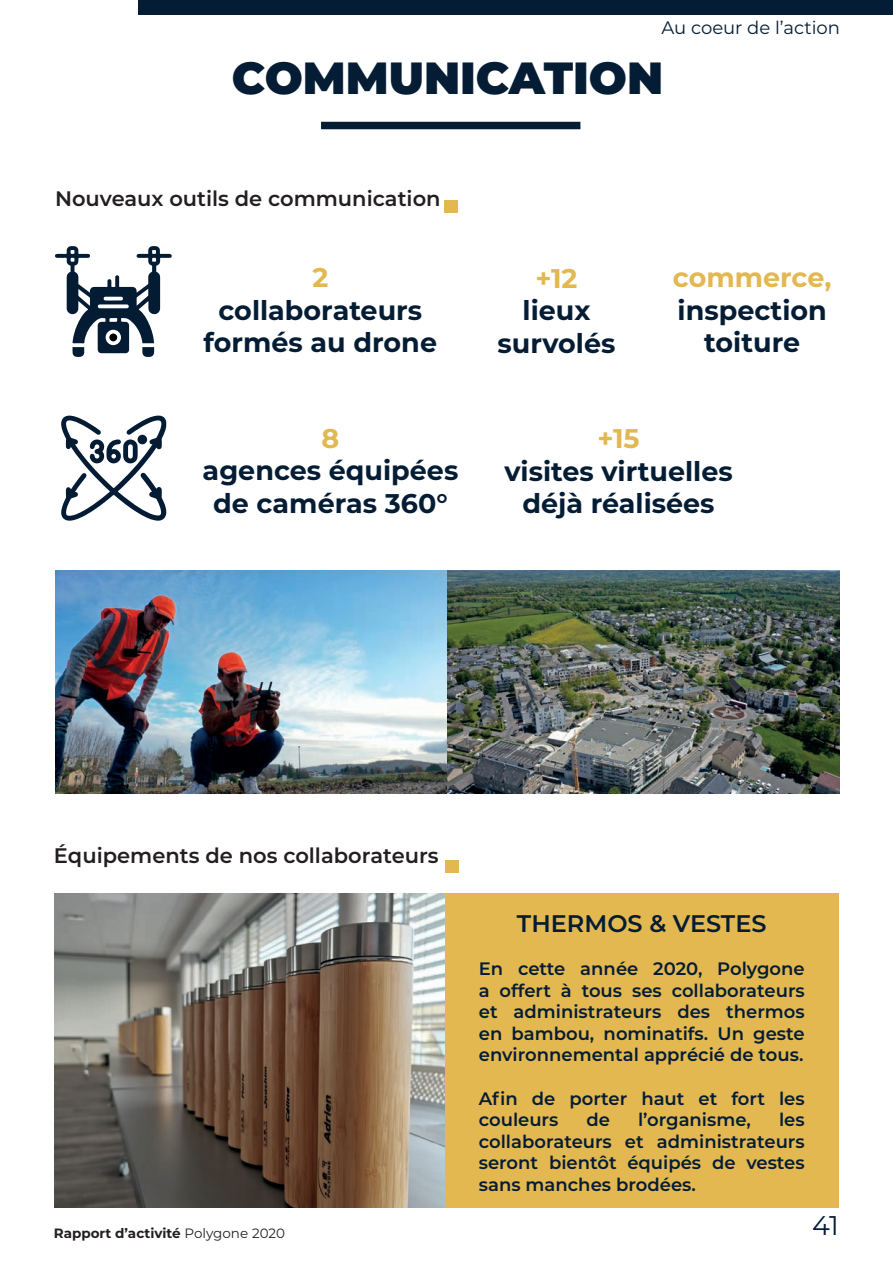
<style>
.page{position:relative;width:893px;height:1263px;background:#fff}
.page>*{position:absolute;margin:0;border:0;box-sizing:border-box;transform-origin:0 0}
.t1{font:900 45px "Montserrat";color:#041c34}
.t2{font:700 27px/32.4px "Montserrat";color:#041c34;text-align:center}
.t3{font:700 27px "Montserrat";color:#e3b851}
.t4{font:27px "Montserrat";color:#041c34}
.t5{font:600 24px "Montserrat";color:#041c34}
.t6{font:600 21px "Montserrat";color:#231f20}
.t7{font:600 18px/21.6px "Montserrat";color:#041c34;text-align:justify}
.t8{font:18px "Montserrat";color:#041c34}
.t9{font:700 13.5px "Montserrat";color:#231f20}
.s1{font-weight:400}
</style>
<div class="page">
<div style="left:138px;top:0;width:755px;height:15px;background:#041c34"></div>
<div style="left:321px;top:122px;width:259px;height:7px;background:#041c34"></div>
<img style="left:55px;top:571px;width:785px;height:222px">
<div style="left:444px;top:893px;width:395px;height:315px;background:#e3b851"></div>
<img style="left:55px;top:893px;width:389px;height:315px">
<svg style="left:55px;top:246px;width:117px;height:111px"></svg>
<div style="left:109px;top:333px;width:8px;height:8px;background:#000001;border-radius:50%"></div>
<svg style="left:61px;top:416px;width:106px;height:105px"></svg>
<div style="left:444px;top:200px;width:13px;height:12px;background:#e3b851"></div>
<div style="left:445px;top:860px;width:13px;height:13px;background:#e3b851"></div>
<p class="t8" style="left:661px;top:16px;width:180px">Au coeur de l’action</p>
<h1 class="t1" style="left:232px;top:44px;width:433px">COMMUNICATION</h1>
<p class="t6" style="left:55px;top:183px;width:387px">Nouveaux outils de communication</p>
<h2 class="t3" style="left:312px;top:258px;width:17px">2</h2>
<h2 class="t2" style="left:204px;top:293px;width:235px">collaborateurs formés au drone</h2>
<h2 class="t3" style="left:322px;top:419px;width:19px">8</h2>
<h2 class="t2" style="left:203px;top:453px;width:257px">agences équipées de caméras 360°</h2>
<h2 class="t3" style="left:535px;top:259px;width:44px">+12</h2>
<h2 class="t2" style="left:498px;top:293px;width:119px">lieux survolés</h2>
<h2 class="t3" style="left:673px;top:258px;width:160px">commerce,</h2>
<h2 class="t2" style="left:678px;top:293px;width:151px">inspection toiture</h2>
<h2 class="t3" style="left:597px;top:419px;width:44px">+15</h2>
<h2 class="t2" style="left:504px;top:453px;width:230px">visites virtuelles déjà réalisées</h2>
<p class="t6" style="left:54px;top:841px;width:386px">Équipements de nos collaborateurs</p>
<h3 class="t5" style="left:517px;top:906px;width:251px">THERMOS &amp; VESTES</h3>
<p class="t7" style="left:479px;top:957px;width:327px">En cette année 2020, Polygone a offert à tous ses collaborateurs et administrateurs des thermos en bambou, nominatifs. Un geste environnemental apprécié de tous.</p>
<p class="t7" style="left:479px;top:1087px;width:327px">Afin de porter haut et fort les couleurs</p>
<p class="t7" style="left:586px;top:1108px;width:25px">de</p>
<p class="t7" style="left:638px;top:1108px;width:114px">l’organisme,</p>
<p class="t7" style="left:479px;top:1108px;width:327px;text-indent:300px">les collaborateurs et administrateurs seront bientôt équipés de vestes sans manches brodées.</p>
<p class="t9" style="left:54px;top:1223px;width:233px">Rapport d’activité <span class="s1">Polygone 2020</span></p>
<h2 class="t4" style="left:812px;top:1207px;width:28px">41</h2>
</div>
